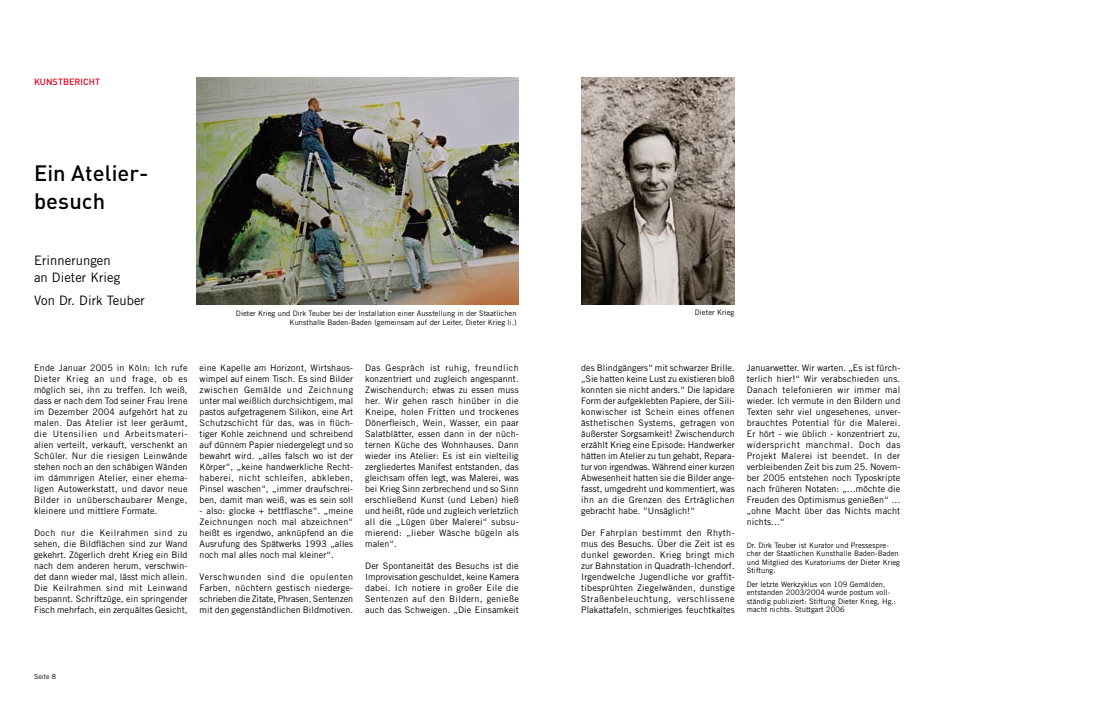
<style>
.page{position:relative;width:1100px;height:715px;background:#fff}
.page>*{position:absolute;margin:0;border:0;box-sizing:border-box;transform-origin:0 0}
.head{font:500 22px/28px "DIN";color:#000}
.intro{font:13px/17px "Trade Gothic LT";letter-spacing:.005em;color:#000}
.fliess{font:9px/11px "Trade Gothic LT";letter-spacing:.005em;color:#000;text-align:justify}
.subhead_Rot{font:500 9px "DIN";letter-spacing:.005em;color:#dc001b}
.legende_libü{font:7.5px/8.5px "Trade Gothic LT";letter-spacing:.005em;color:#000}
.legende{font:7.5px/8.5px "Trade Gothic LT";letter-spacing:.005em;color:#000;text-align:right}
.fliess_flattert{font:7px "Trade Gothic LT";letter-spacing:.005em;color:#000}
</style>
<div class="page">
<img style="left:196px;top:77px;width:323px;height:228px">
<img style="left:581px;top:77px;width:153px;height:228px">
<p class="subhead_Rot" style="left:34px;top:76px;width:68px">Kunstbericht</p>
<p class="head" style="left:34px;top:158px;width:116px">Ein Atelier&shy;besuch</p>
<p class="intro" style="left:34px;top:252px;width:88px">Erinnerungen an Dieter Krieg</p>
<p class="intro" style="left:34px;top:292px;width:112px">Von Dr. Dirk Teuber</p>
<p class="legende" style="left:236px;top:309px;width:282px">Dieter Krieg und Dirk Teuber bei der Installation einer Ausstellung in der Staatlichen<br>Kunsthalle Baden-Baden (gemeinsam auf der Leiter, Dieter Krieg li.)</p>
<p class="legende" style="left:695px;top:307px;width:41px">Dieter Krieg</p>
<p class="fliess" style="left:34px;top:362px;width:155px">Ende Januar 2005 in Köln: Ich rufe Dieter Krieg an und frage, ob es möglich sei, ihn zu treffen. Ich weiß, dass er nach dem Tod seiner Frau Irene im Dezember 2004 aufgehört hat zu malen. Das Atelier ist leer geräumt, die Utensilien und Arbeitsmateri&shy;alien verteilt, verkauft, verschenkt an Schüler. Nur die riesigen Leinwände stehen noch an den schäbigen Wänden im dämmrigen Atelier, einer ehema&shy;ligen Autowerkstatt, und davor neue Bilder in unüberschaubarer Menge, kleinere und mittlere Formate.</p>
<p class="fliess" style="left:34px;top:527px;width:155px">Doch nur die Keilrahmen sind zu sehen, die Bildflächen sind zur Wand gekehrt. Zögerlich dreht Krieg ein Bild nach dem anderen herum, verschwin&shy;det dann wieder mal, lässt mich allein.<br>Die Keilrahmen sind mit Leinwand bespannt. Schriftzüge, ein springender Fisch mehrfach, ein zerquältes Gesicht,</p>
<p class="fliess" style="left:200px;top:362px;width:155px">eine Kapelle am Horizont, Wirtshaus&shy;wimpel auf einem Tisch. Es sind Bilder zwischen Gemälde und Zeichnung unter mal weißlich durchsichtigem, mal pastos aufgetragenem Silikon, eine Art Schutzschicht für das, was in flüch&shy;tiger Kohle zeichnend und schreibend auf dünnem Papier niedergelegt und so bewahrt wird. „alles falsch wo ist der Körper“, „keine handwerkliche Recht&shy;haberei, nicht schleifen, abkleben, Pinsel waschen“, „immer draufschrei&shy;ben, damit man weiß, was es sein soll</p>
<p class="fliess" style="left:200px;top:505px;width:155px">- also: glocke + bettflasche“. „meine Zeichnungen noch mal abzeichnen“ heißt es irgendwo, anknüpfend an die Ausrufung des Spätwerks 1993 „alles noch mal alles noch mal kleiner“.</p>
<p class="fliess" style="left:200px;top:571px;width:155px">Verschwunden sind die opulenten Farben, nüchtern gestisch niederge&shy;schrieben die Zitate, Phrasen, Sentenzen mit den gegenständlichen Bildmotiven.</p>
<p class="fliess" style="left:365px;top:362px;width:155px">Das Gespräch ist ruhig, freundlich konzentriert und zugleich angespannt.<br>Zwischendurch: etwas zu essen muss her. Wir gehen rasch hinüber in die Kneipe, holen Fritten und trockenes Dönerfleisch, Wein, Wasser, ein paar Salatblätter, essen dann in der nüch&shy;ternen Küche des Wohnhauses. Dann wieder ins Atelier: Es ist ein vielteilig zergliedertes Manifest entstanden, das gleichsam offen legt, was Malerei, was bei Krieg Sinn zerbrechend und so Sinn erschließend Kunst (und Leben) hieß und heißt, rüde und zugleich verletzlich all die „Lügen über Malerei“ subsu&shy;mierend: „lieber Wäsche bügeln als malen“.</p>
<p class="fliess" style="left:365px;top:560px;width:155px">Der Spontaneität des Besuchs ist die Improvisation geschuldet, keine Kamera dabei. Ich notiere in großer Eile die Sentenzen auf den Bildern, genieße auch das Schweigen. „Die Einsamkeit</p>
<p class="fliess" style="left:581px;top:362px;width:155px">des Blindgängers“ mit schwarzer Brille. „Sie hatten keine Lust zu existieren bloß konnten sie nicht anders.“ Die lapidare Form der aufgeklebten Papiere, der Sili&shy;konwischer ist Schein eines offenen ästhetischen Systems, getragen von äußerster Sorgsamkeit! Zwischendurch erzählt Krieg eine Episode: Handwerker hätten im Atelier zu tun gehabt, Repara&shy;tur von irgendwas. Während einer kurzen Abwesenheit hatten sie die Bilder ange&shy;fasst, umgedreht und kommentiert, was ihn an die Grenzen des Erträglichen gebracht habe. “Unsäglich!“</p>
<p class="fliess" style="left:581px;top:527px;width:155px">Der Fahrplan bestimmt den Rhyth&shy;mus des Besuchs. Über die Zeit ist es dunkel geworden. Krieg bringt mich zur Bahnstation in Quadrath-Ichendorf.<br>Irgendwelche Jugendliche vor graffit&shy;tibesprühten Ziegelwänden, dunstige Straßenbeleuchtung, verschlissene Plakattafeln, schmieriges feuchtkaltes</p>
<p class="fliess" style="left:747px;top:362px;width:155px">Januarwetter. Wir warten. „Es ist fürch&shy;terlich hier!“ Wir verabschieden uns.<br>Danach telefonieren wir immer mal wieder. Ich vermute in den Bildern und Texten sehr viel ungesehenes, unver&shy;brauchtes Potential für die Malerei.<br>Er hört - wie üblich - konzentriert zu, widerspricht manchmal. Doch das Projekt Malerei ist beendet. In der verbleibenden Zeit bis zum 25. Novem&shy;ber 2005 entstehen noch Typoskripte nach früheren Notaten: „…möchte die Freuden des Optimismus genießen“ … „ohne Macht über das Nichts macht nichts…“</p>
<p class="legende_libü" style="left:747px;top:540px;width:155px">Dr. Dirk Teuber ist Kurator und Pressespre&shy;cher der Staatlichen Kunsthalle Baden-Baden und Mitglied des Kuratoriums der Dieter Krieg Stiftung.</p>
<p class="legende_libü" style="left:747px;top:579px;width:151px">Der letzte Werkzyklus von 109 Gemälden, entstanden 2003/2004 wurde postum voll&shy;ständig publiziert: Stiftung Dieter Krieg, Hg.: macht nichts. Stuttgart 2006</p>
<p class="fliess_flattert" style="left:34px;top:672px;width:24px">Seite 8</p>
</div>
